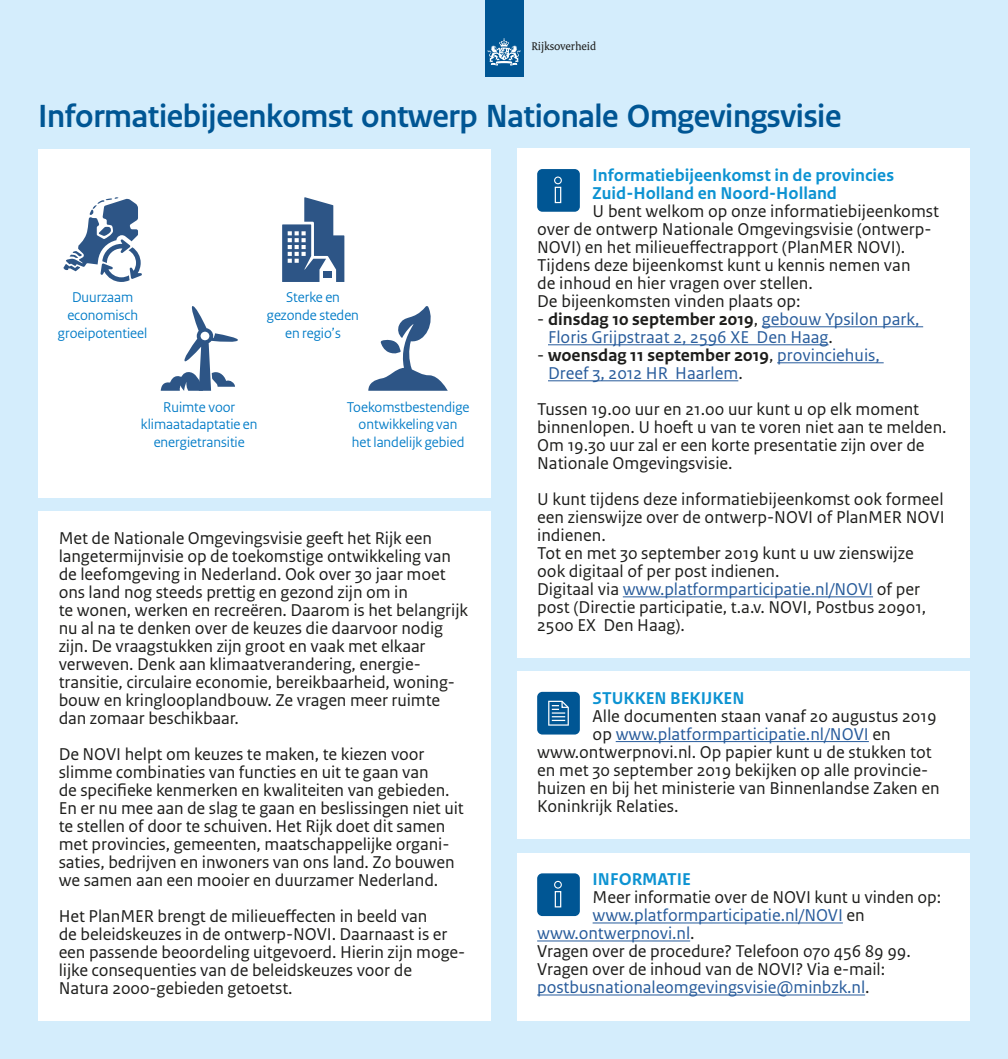
<style>
.page{position:relative;width:1008px;height:1059px;background:#d4edfc}
.page>*{position:absolute;margin:0;border:0;box-sizing:border-box;transform-origin:0 0}
.t1{font:700 33.75px "Rijksoverheid Sans Heading";letter-spacing:-.01em;color:#005694}
.t2{font:18px/18px "Rijksoverheid Sans Text";letter-spacing:-.005em;color:#1d1d1b}
.t3{font:18px/18px "Rijksoverheid Sans Text";letter-spacing:-.005em;color:#275b9b}
.t4{font:700 18px/18px "Rijksoverheid Sans Text";color:#0d93d2}
.t5{font:14.85px/18px "Rijksoverheid Sans Heading";color:#007bc7;text-align:center}
.t6{font:11.92px "Rijksoverheid Serif";color:#1d1d1b}
.s1{color:#1d1d1b}
.s2{font-weight:700;color:#1d1d1b}
.s3{color:#275b9b}
</style>
<div class="page">
<div style="left:485px;top:0;width:38px;height:76px;background:#005694"></div>
<svg style="left:487px;top:38px;width:33px;height:28px"></svg>
<div style="left:517px;top:671px;width:452px;height:168px;background:#fff"></div>
<hr style="left:616px;top:741px;width:253px;height:1px;background:#275b9b">
<div style="left:537px;top:692px;width:43px;height:42px;background:#005694;border-radius:5px"></div>
<svg style="left:548px;top:700px;width:21px;height:25px"></svg>
<div style="left:517px;top:853px;width:452px;height:167px;background:#fff"></div>
<hr style="left:592px;top:922px;width:251px;height:1px;background:#275b9b">
<hr style="left:537px;top:940px;width:153px;height:1px;background:#275b9b">
<hr style="left:537px;top:994px;width:328px;height:1px;background:#275b9b">
<div style="left:537px;top:873px;width:43px;height:43px;background:#005694;border-radius:5px"></div>
<div style="left:555px;top:891px;width:6px;height:16px;border:1px solid #fff"></div>
<div style="left:554px;top:881px;width:8px;height:7px;border:1px solid #fff;border-radius:50%"></div>
<div style="left:38px;top:512px;width:453px;height:508px;background:#fff"></div>
<div style="left:517px;top:149px;width:452px;height:509px;background:#fff"></div>
<hr style="left:762px;top:326px;width:161px;height:1px;background:#275b9b">
<hr style="left:548px;top:344px;width:280px;height:1px;background:#275b9b">
<hr style="left:777px;top:362px;width:106px;height:1px;background:#275b9b">
<hr style="left:548px;top:380px;width:190px;height:1px;background:#275b9b">
<hr style="left:623px;top:596px;width:250px;height:1px;background:#275b9b">
<div style="left:537px;top:169px;width:43px;height:43px;background:#005694;border-radius:5px"></div>
<div style="left:555px;top:187px;width:6px;height:16px;border:1px solid #fff"></div>
<div style="left:554px;top:176px;width:8px;height:8px;border:1px solid #fff;border-radius:50%"></div>
<div style="left:38px;top:149px;width:453px;height:348px;background:#fff"></div>
<svg style="left:161px;top:306px;width:77px;height:85px"></svg>
<svg style="left:368px;top:306px;width:80px;height:85px"></svg>
<svg style="left:63px;top:197px;width:79px;height:85px"></svg>
<svg style="left:282px;top:197px;width:62px;height:85px"></svg>
<p class="t6" style="left:531px;top:39px;width:66px">Rijksoverheid</p>
<h1 class="t1" style="left:38px;top:97px;width:804px">Informatiebijeenkomst ontwerp Nationale Omgevingsvisie</h1>
<p class="t5" style="left:58px;top:289px;width:91px">Duurzaam economisch groeipotentieel</p>
<p class="t5" style="left:267px;top:289px;width:93px">Sterke en gezonde steden en regio’s</p>
<p class="t5" style="left:141px;top:398px;width:118px">Ruimte voor klimaatadaptatie en energietransitie</p>
<p class="t5" style="left:347px;top:398px;width:124px">Toekomstbestendige ontwikkeling van<br>het landelijk gebied</p>
<p class="t2" style="left:59px;top:529px;width:411px">Met de Nationale Omgevingsvisie geeft het Rijk een langetermijnvisie op de toekomstige ontwikkeling van de leefomgeving in Nederland. Ook over 30 jaar moet ons land nog steeds prettig en gezond zijn om in<br>te wonen, werken en recreëren. Daarom is het belangrijk nu al na te denken over de keuzes die daarvoor nodig zijn. De vraagstukken zijn groot en vaak met elkaar verweven. Denk aan klimaatverandering, energie&shy;transitie, circulaire economie, bereikbaarheid, woning&shy;bouw en kringlooplandbouw. Ze vragen meer ruimte dan zomaar beschikbaar.</p>
<p class="t2" style="left:59px;top:745px;width:407px">De NOVI helpt om keuzes te maken, te kiezen voor slimme combinaties van functies en uit te gaan van<br>de specifieke kenmerken en kwaliteiten van gebieden.<br>En er nu mee aan de slag te gaan en beslissingen niet uit te stellen of door te schuiven. Het Rijk doet dit samen met provincies, gemeenten, maatschappelijke organi&shy;saties, bedrijven en inwoners van ons land. Zo bouwen we samen aan een mooier en duurzamer Nederland.</p>
<p class="t2" style="left:59px;top:907px;width:408px">Het PlanMER brengt de milieueffecten in beeld van<br>de beleidskeuzes in de ontwerp-NOVI. Daarnaast is er een passende beoordeling uitgevoerd. Hierin zijn moge&shy;lijke consequenties van de beleidskeuzes voor de Natura 2000-gebieden getoetst.</p>
<p class="t4" style="left:592px;top:166px;width:303px">Informatiebijeenkomst in de provincies<br>Zuid-Holland en Noord-Holland</p>
<p class="t2" style="left:537px;top:202px;width:403px;text-indent:55px">U bent welkom op onze informatiebijeenkomst over de ontwerp Nationale Omgevingsvisie (ontwerp-NOVI) en het milieueffectrapport (PlanMER NOVI).<br>Tijdens deze bijeenkomst kunt u kennis nemen van<br>de inhoud en hier vragen over stellen.<br>De bijeenkomsten vinden plaats op:</p>
<p class="t3" style="left:548px;top:310px;width:373px;text-indent:-11px"><span class="s1">-</span> <span class="s2">dinsdag 10 september 2019</span><span class="s1">,</span> gebouw Ypsilon park,<br>Floris Grijpstraat 2, 2596 XE Den Haag<span class="s1">.</span></p>
<p class="t3" style="left:548px;top:346px;width:333px;text-indent:-11px"><span class="s1">-</span> <span class="s2">woensdag 11 september 2019</span><span class="s1">,</span> provinciehuis,<br>Dreef 3, 2012 HR Haarlem<span class="s1">.</span></p>
<p class="t2" style="left:537px;top:400px;width:411px">Tussen 19.00 uur en 21.00 uur kunt u op elk moment binnenlopen. U hoeft u van te voren niet aan te melden.<br>Om 19.30 uur zal er een korte presentatie zijn over de Nationale Omgevingsvisie.</p>
<p class="t2" style="left:537px;top:490px;width:409px">U kunt tijdens deze informatiebijeenkomst ook formeel een zienswijze over de ontwerp-NOVI of PlanMER NOVI indienen.<br>Tot en met 30 september 2019 kunt u uw zienswijze ook digitaal of per post indienen.<br>Digitaal via <span class="s3">www.platformparticipatie.nl/NOVI</span> of per post (Directie participatie, t.a.v. NOVI, Postbus 20901, 2500 EX Den Haag).</p>
<p class="t4" style="left:592px;top:689px;width:153px">STUKKEN BEKIJKEN</p>
<p class="t2" style="left:592px;top:707px;width:345px">Alle documenten staan vanaf 20 augustus 2019</p>
<p class="t3" style="left:592px;top:725px;width:300px"><span class="s1">op</span> www.platformparticipatie.nl/NOVI <span class="s1">en</span></p>
<p class="t2" style="left:537px;top:743px;width:396px">www.ontwerpnovi.nl. Op papier kunt u de stukken tot</p>
<p class="t2" style="left:537px;top:761px;width:393px">en met 30 september 2019 bekijken op alle provincie-</p>
<p class="t2" style="left:537px;top:779px;width:404px">huizen en bij het ministerie van Binnenlandse Zaken en</p>
<p class="t2" style="left:537px;top:797px;width:143px">Koninkrijk Relaties.</p>
<p class="t4" style="left:592px;top:870px;width:100px">INFORMATIE</p>
<p class="t2" style="left:592px;top:888px;width:350px">Meer informatie over de NOVI kunt u vinden op:</p>
<p class="t3" style="left:592px;top:906px;width:273px">www.platformparticipatie.nl/NOVI <span class="s1">en</span></p>
<p class="t3" style="left:537px;top:924px;width:159px">www.ontwerpnovi.nl<span class="s1">.</span></p>
<p class="t2" style="left:537px;top:942px;width:375px">Vragen over de procedure? Telefoon 070 456 89 99.</p>
<p class="t2" style="left:537px;top:960px;width:349px">Vragen over de inhoud van de NOVI? Via e-mail:</p>
<p class="t3" style="left:537px;top:978px;width:334px">postbusnationaleomgevingsvisie@minbzk.nl<span class="s1">.</span></p>
</div>
